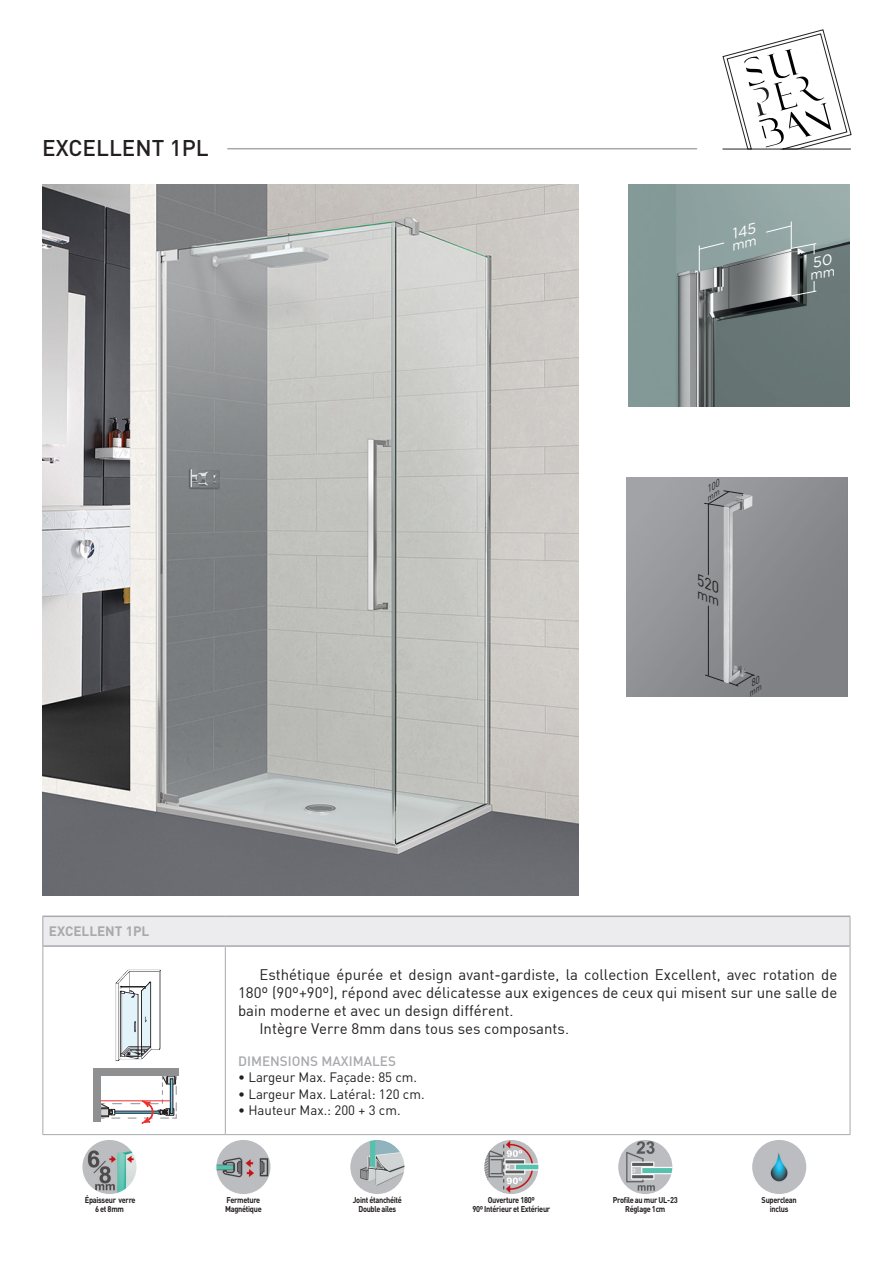
<style>
.page{position:relative;width:893px;height:1263px;background:#fff}
.page>*{position:absolute;margin:0;border:0;box-sizing:border-box;transform-origin:0 0}
.t1{font:500 22.5px "DIN Pro";color:#231f20}
.t2{font:15px/18px "DIN";color:#231f20;text-align:justify}
.t3{font:13.5px "DIN Pro";color:#231f20}
.t4{font:500 13.5px "DIN Pro";color:#a8a9ad}
.t5{font:700 13.5px "DIN Pro";color:#a8a9ad}
.t6{font:700 8.4px/9px "DIN Pro";letter-spacing:-.04em;color:#231f20;text-align:center;scale:.89 1}
</style>
<div class="page">
<svg style="left:43px;top:1135px;width:803px;height:59px"></svg>
<img style="left:82px;top:1140px;width:55px;height:54px;border-radius:27px">
<img style="left:216px;top:1140px;width:54px;height:54px;border-radius:27px">
<img style="left:350px;top:1140px;width:54px;height:54px;border-radius:27px">
<img style="left:484px;top:1140px;width:54px;height:54px;border-radius:27px">
<img style="left:618px;top:1140px;width:54px;height:54px;border-radius:27px">
<img style="left:752px;top:1140px;width:54px;height:54px;border-radius:27px">
<img style="left:42px;top:185px;width:536px;height:710px">
<hr style="left:228px;top:148px;width:469px;height:1px;background:#a8a9ad">
<div style="left:43px;top:916px;width:807px;height:30px;background:#ececee"></div>
<hr style="left:42px;top:915px;width:183px;height:2px;background:#a8a9ad">
<hr style="left:225px;top:915px;width:625px;height:2px;background:#a8a9ad">
<svg style="left:42px;top:917px;width:1px;height:29px"></svg>
<svg style="left:850px;top:917px;width:1px;height:29px"></svg>
<hr style="left:43px;top:945px;width:182px;height:2px;background:#a8a9ad">
<hr style="left:42px;top:946px;width:1px;height:188px;background:#a8a9ad">
<hr style="left:42px;top:1134px;width:183px;height:1px;background:#a8a9ad">
<hr style="left:225px;top:945px;width:625px;height:2px;background:#a8a9ad">
<hr style="left:225px;top:947px;width:1px;height:187px;background:#a8a9ad">
<hr style="left:850px;top:946px;width:1px;height:188px;background:#a8a9ad">
<hr style="left:225px;top:1134px;width:625px;height:1px;background:#a8a9ad">
<img style="left:115px;top:969px;width:46px;height:92px">
<div style="left:93px;top:1068px;width:86px;height:8px;background:#8e9091"></div>
<div style="left:93px;top:1075px;width:8px;height:47px;background:#8e9091"></div>
<svg style="left:100px;top:1076px;width:77px;height:48px"></svg>
<img style="left:628px;top:185px;width:222px;height:222px">
<svg style="left:699px;top:242px;width:26px;height:29px"></svg>
<img style="left:627px;top:477px;width:220px;height:220px">
<hr style="left:708px;top:606px;width:1px;height:70px;background:#231f20">
<hr style="left:708px;top:504px;width:1px;height:71px;background:#231f20">
<svg style="left:722px;top:29px;width:130px;height:120px"></svg>
<hr style="left:722px;top:149px;width:129px;height:1px;background:#231f20">
<svg style="left:765px;top:222px;width:69px;height:75px;background:#909c9b"></svg>
<svg style="left:733px;top:223px;width:23px;height:28px"></svg>
<svg style="left:698px;top:574px;width:20px;height:32px"></svg>
<svg style="left:704px;top:478px;width:40px;height:29px"></svg>
<svg style="left:704px;top:671px;width:57px;height:26px"></svg>
<p class="t1" style="left:42px;top:133px;width:168px">EXCELLENT 1PL</p>
<p class="t5" style="left:49px;top:922px;width:102px">EXCELLENT 1PL</p>
<p class="t6" style="left:85px;top:1195px;width:58px">Épaisseur verre</p>
<p class="t6" style="left:95px;top:1204px;width:34px">6 et 8mm</p>
<p class="t2" style="left:238px;top:965px;width:601px;text-indent:21px">Esthétique épurée et design avant-gardiste, la collection Excellent, avec rotation de 180º (90º+90º), répond avec délicatesse aux exigences de ceux qui misent sur une salle de bain moderne et avec un design différent.</p>
<p class="t2" style="left:259px;top:1019px;width:311px">Intègre Verre 8mm dans tous ses composants.</p>
<p class="t4" style="left:238px;top:1052px;width:159px">DIMENSIONS MAXIMALES</p>
<p class="t3" style="left:238px;top:1068px;width:181px">• Largeur Max. Façade: 85 cm.</p>
<p class="t3" style="left:238px;top:1085px;width:188px">• Largeur Max. Latéral: 120 cm.</p>
<p class="t3" style="left:238px;top:1101px;width:164px">• Hauteur Max.: 200 + 3 cm.</p>
<p class="t6" style="left:227px;top:1195px;width:39px">Fermeture</p>
<p class="t6" style="left:225px;top:1204px;width:43px">Magnétique</p>
<p class="t6" style="left:353px;top:1195px;width:57px">Joint étanchéité</p>
<p class="t6" style="left:358px;top:1204px;width:44px">Double ailes</p>
<p class="t6" style="left:488px;top:1195px;width:55px">Ouverture 180º</p>
<p class="t6" style="left:472px;top:1204px;width:89px">90º Intérieur et Extérieur</p>
<p class="t6" style="left:613px;top:1195px;width:74px">Profile au mur UL-23</p>
<p class="t6" style="left:625px;top:1204px;width:47px">Réglage 1cm</p>
<p class="t6" style="left:762px;top:1195px;width:41px">Superclean inclus</p>
</div>
